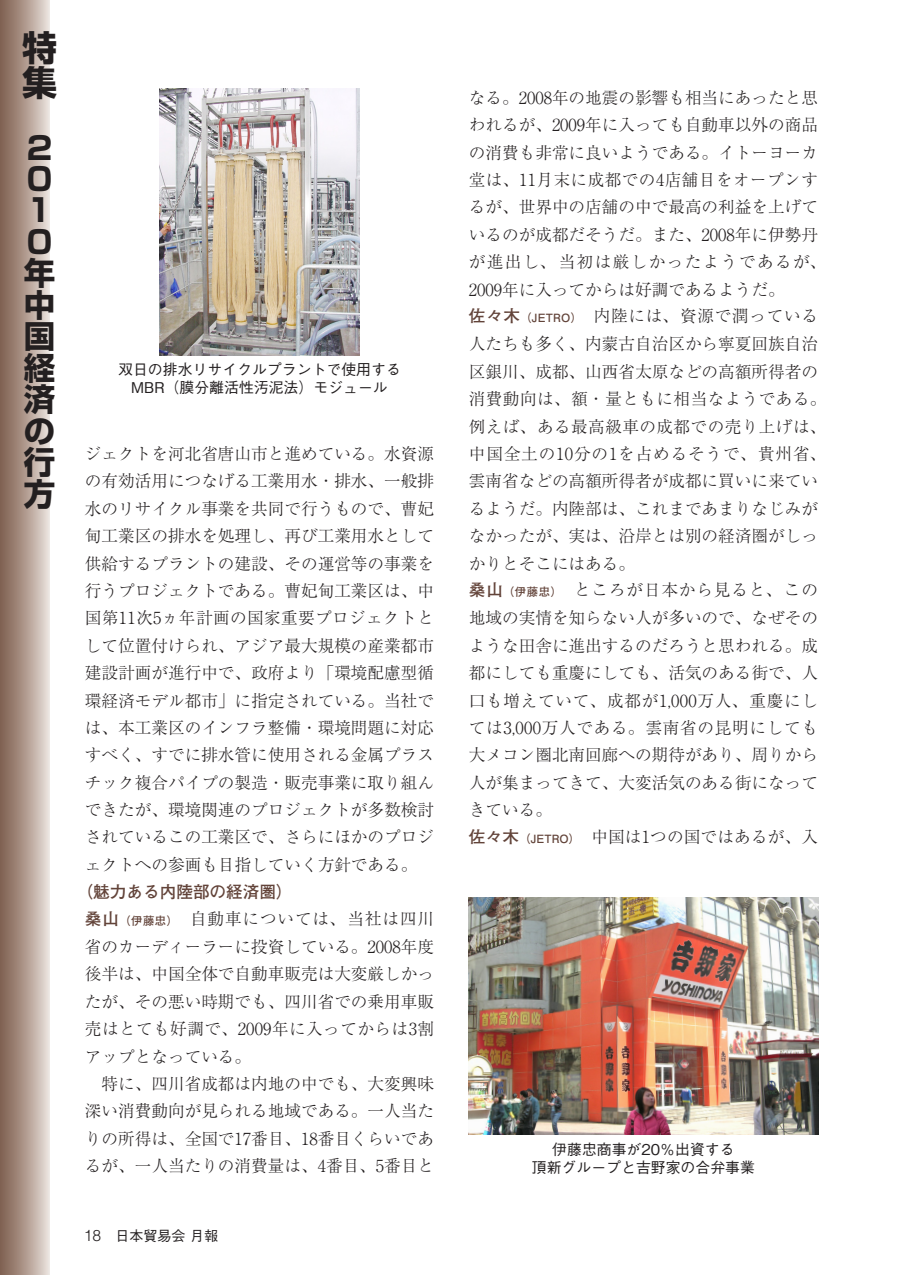
<style>
.page{position:relative;width:903px;height:1275px;background:#fff}
.page>*{position:absolute;margin:0;border:0;box-sizing:border-box;transform-origin:0 0}
.t1{font:700 35px/35px "Shin Go Pr 5";color:#231f20}
.t2{font:700 31.5px/31.5px "Shin Go Pr 5";color:#231f20}
.シンポジウム-本文{font:300 16.62px/27.5px "Ryumin Pr 5";color:#231f20;text-align:justify}
.シンポジウム-本文-2{font:700 16.62px "Futo Go B101 Pr 5";color:#624339}
.海外事情-本文{font:500 14.88px "Gothic BBB Pr 5";color:#231f20}
.t3{font:500 14px "Gothic BBB Pr 5";color:#231f20}
.s1{font-family:"Futo Go B101 Pr 5";font-weight:700;color:#624339}
.s2{font-family:"Futo Go B101 Pr 5";font-weight:700;font-size:11.38px;color:#624339}
.s3{font-family:"Helvetica";font-weight:300;font-size:15.75px}
</style>
<div class="page">
<div style="left:0;top:0;width:50px;height:1275px;background:linear-gradient(to right,#7b5a49,#e7ddd7)"></div>
<img style="left:159px;top:88px;width:201px;height:268px">
<img style="left:469px;top:898px;width:349px;height:236px">
<h1 class="t1" style="left:22px;top:27px;width:36px">特集</h1>
<h2 class="t2" style="left:24px;top:130px;width:33px">２<br>０<br>１<br>０年中国経済の行方</h2>
<p class="海外事情-本文" style="left:118px;top:358px;width:284px">双日の排水リサイクルプラントで使用する</p>
<p class="海外事情-本文" style="left:131px;top:375px;width:258px">MBR（膜分離活性汚泥法）モジュール</p>
<p class="シンポジウム-本文" style="left:85px;top:439px;width:351px">ジェクトを河北省唐山市と進めている。水資源の有効活用につなげる工業用水・排水、一般排水のリサイクル事業を共同で行うもので、曹妃甸工業区の排水を処理し、再び工業用水として供給するプラントの建設、その運営等の事業を行うプロジェクトである。曹妃甸工業区は、中国第11次5ヵ年計画の国家重要プロジェクトとして位置付けられ、アジア最大規模の産業都市建設計画が進行中で、政府より「環境配慮型循環経済モデル都市」に指定されている。当社では、本工業区のインフラ整備・環境問題に対応すべく、すでに排水管に使用される金属プラスチック複合パイプの製造・販売事業に取り組んできたが、環境関連のプロジェクトが多数検討されているこの工業区で、さらにほかのプロジェクトへの参画も目指していく方針である。</p>
<p class="シンポジウム-本文-2" style="left:77px;top:879px;width:218px">（魅力ある内陸部の経済圏）</p>
<p class="シンポジウム-本文" style="left:85px;top:904px;width:351px"><span class="s1">桑山</span><span class="s2">（伊藤忠）</span>　自動車については、当社は四川省のカーディーラーに投資している。2008年度後半は、中国全体で自動車販売は大変厳しかったが、その悪い時期でも、四川省での乗用車販売はとても好調で、2009年に入ってからは3割アップとなっている。</p>
<p class="シンポジウム-本文" style="left:85px;top:1069px;width:351px">　特に、四川省成都は内地の中でも、大変興味深い消費動向が見られる地域である。一人当たりの所得は、全国で17番目、18番目くらいであるが、一人当たりの消費量は、4番目、5番目と</p>
<p class="t3" style="left:84px;top:1224px;width:136px"><span class="s3">18</span>　日本貿易会 月報</p>
<p class="シンポジウム-本文" style="left:469px;top:83px;width:359px;text-align:left">なる。2008年の地震の影響も相当にあったと思われるが、2009年に入っても自動車以外の商品の消費も非常に良いようである。イトーヨーカ堂は、11月末に成都での4店舗目をオープンするが、世界中の店舗の中で最高の利益を上げているのが成都だそうだ。また、2008年に伊勢丹が進出し、当初は厳しかったようであるが、<br>2009年に入ってからは好調であるようだ。</p>
<p class="シンポジウム-本文" style="left:469px;top:301px;width:359px;text-align:left"><span class="s1">佐々木</span><span class="s2">（JETRO）</span>　内陸には、資源で潤っている人たちも多く、内蒙古自治区から寧夏回族自治区銀川、成都、山西省太原などの高額所得者の消費動向は、額・量ともに相当なようである。例えば、ある最高級車の成都での売り上げは、中国全土の10分の1を占めるそうで、貴州省、雲南省などの高額所得者が成都に買いに来ているようだ。内陸部は、これまであまりなじみがなかったが、実は、沿岸とは別の経済圏がしっかりとそこにはある。</p>
<p class="シンポジウム-本文" style="left:469px;top:575px;width:351px"><span class="s1">桑山</span><span class="s2">（伊藤忠）</span>　ところが日本から見ると、この地域の実情を知らない人が多いので、なぜそのような田舎に進出するのだろうと思われる。成都にしても重慶にしても、活気のある街で、人口も増えていて、成都が1,000万人、重慶にしては3,000万人である。雲南省の昆明にしても大メコン圏北南回廊への期待があり、周りから人が集まってきて、大変活気のある街になってきている。</p>
<p class="シンポジウム-本文" style="left:469px;top:822px;width:351px"><span class="s1">佐々木</span><span class="s2">（JETRO）</span>　中国は1つの国ではあるが、入</p>
<p class="海外事情-本文" style="left:552px;top:1137px;width:184px">伊藤忠商事が20％出資する</p>
<p class="海外事情-本文" style="left:532px;top:1155px;width:225px">頂新グループと吉野家の合弁事業</p>
</div>
